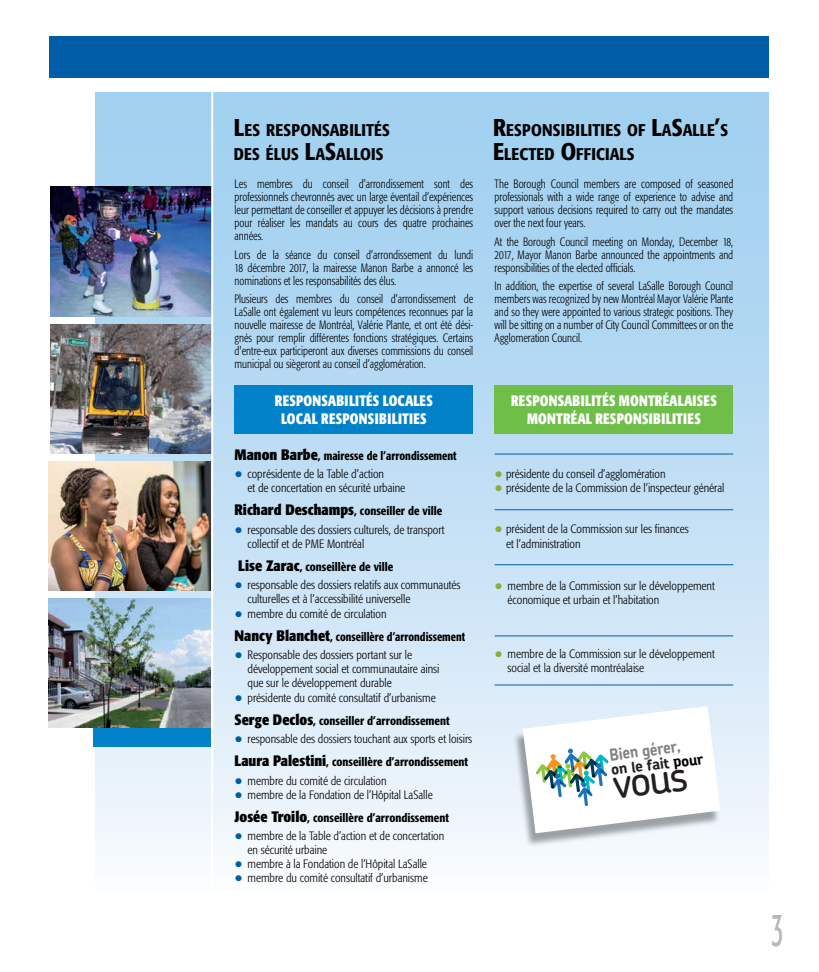
<style>
.page{position:relative;width:819px;height:972px;background:#fff}
.page>*{position:absolute;margin:0;border:0;box-sizing:border-box;transform-origin:0 0}
.t1{font:condensed 48px "Formata";color:#b6b8ba;scale:.56 1}
.t2{font:500 41.1px "Chevin";color:#231f20}
.t3{font:500 condensed 16.8px/24px "Formata";letter-spacing:.01em;color:#000}
.t4{font:700 16.5px "Chevin";color:#808285;scale:.91 1}
.t5{font:700 15.2px "Chevin";color:#231f20}
.t6{font:700 condensed 15px/18px "Formata";letter-spacing:.02em;color:#fff;text-align:center;scale:.9 1}
.t7{font:300 condensed 12px/13px "Formata";color:#000;text-align:justify;scale:.9 1}
.t8{font:300 condensed 12px/14px "Formata";color:#000}
.t9{font:500 condensed 12px/23px "Formata";color:#000}
.s1{font-size:24px}
.s2{font-weight:700;font-size:15px}
.s3{font-size:25px;color:#005da6}
.s4{font-weight:300;font-size:25px;color:#005da6}
.s5{font-weight:300}
.s6{font-weight:500}
.s7{font-size:25px;color:#84b135}
.s8{color:#000}
</style>
<div class="page">
<div style="left:49px;top:37px;width:720px;height:41px;background:#005da6"></div>
<div style="left:96px;top:93px;width:673px;height:806px;background:linear-gradient(to bottom,#97cbee,#f4f8fc)"></div>
<div style="left:94px;top:728px;width:117px;height:19px;background:#0081c8"></div>
<img style="left:50px;top:187px;width:161px;height:129px">
<img style="left:50px;top:324px;width:161px;height:130px">
<img style="left:49px;top:461px;width:162px;height:130px">
<img style="left:49px;top:598px;width:162px;height:130px">
<div style="left:235px;top:385px;width:238px;height:48px;background:#0081c8"></div>
<div style="left:495px;top:385px;width:238px;height:48px;background:#6fbe4a"></div>
<hr style="left:495px;top:454px;width:238px;height:1px;background:#005da6">
<hr style="left:495px;top:509px;width:238px;height:1px;background:#005da6">
<hr style="left:495px;top:564px;width:238px;height:1px;background:#005da6">
<hr style="left:495px;top:636px;width:238px;height:1px;background:#005da6">
<hr style="left:495px;top:685px;width:238px;height:1px;background:#005da6">
<hr style="left:211px;top:86px;width:2px;height:828px;background:#fff">
<div style="left:513px;top:710px;width:208px;height:137px;background:#000;opacity:.35"></div>
<svg style="left:523px;top:706px;width:197px;height:127px"></svg>
<h3 class="t3" style="left:234px;top:118px;width:158px"><span class="s1">L</span>ES RESPONSABILITÉS<br>DES ÉLUS <span class="s1">L</span>A<span class="s1">S</span>ALLOIS</h3>
<h3 class="t3" style="left:493px;top:118px;width:236px"><span class="s1">R</span>ESPONSIBILITIES OF <span class="s1">L</span>A<span class="s1">S</span>ALLE<span class="s1">’</span>S<br><span class="s1">E</span>LECTED <span class="s1">O</span>FFICIALS</h3>
<p class="t7" style="left:235px;top:177px;width:267px">Les membres du conseil d’arrondissement sont des professionnels chevronnés avec un large éventail d’expériences leur permettant de conseiller et appuyer les décisions à prendre pour réaliser les mandats au cours des quatre prochaines années.</p>
<p class="t7" style="left:235px;top:248px;width:267px">Lors de la séance du conseil d’arrondissement du lundi 18 décembre 2017, la mairesse Manon Barbe a annoncé les nominations et les responsabilités des élus.</p>
<p class="t7" style="left:235px;top:293px;width:267px">Plusieurs des membres du conseil d’arrondissement de LaSalle ont également vu leurs compétences reconnues par la nouvelle mairesse de Montréal, Valérie Plante, et ont été dési&shy;gnés pour remplir différentes fonctions stratégiques. Certains d'entre-eux participeront aux diverses commissions du conseil municipal ou siègeront au conseil d’agglomération.</p>
<p class="t6" style="left:275px;top:391px;width:177px">Responsabilités locales<br>Local Responsibilities</p>
<p class="t9" style="left:235px;top:444px;width:224px"><span class="s2">Manon Barbe</span>, mairesse de l’arrondissement</p>
<p class="t8" style="left:248px;top:467px;width:159px;text-indent:-13px"><span class="s3">•</span> coprésidente de la Table d’action<br>et de concertation en sécurité urbaine</p>
<p class="t9" style="left:235px;top:500px;width:209px"><span class="s2">Richard Deschamps</span>, conseiller de ville</p>
<p class="t8" style="left:248px;top:523px;width:199px;text-indent:-13px"><span class="s3">•</span> responsable des dossiers culturels, de transport collectif et de PME Montréal</p>
<p class="t9" style="left:238px;top:555px;width:157px"><span class="s2">Lise Zarac</span>, conseillère de ville</p>
<p class="t8" style="left:248px;top:578px;width:215px;text-indent:-13px"><span class="s3">•</span> responsable des dossiers relatifs aux communautés culturelles et à l’accessibilité universelle</p>
<p class="t9" style="left:235px;top:602px;width:232px"><span class="s4">•</span> <span class="s5">membre du comité de circulation<br></span><span class="s2">Nancy Blanchet</span>, conseillère d’arrondissement</p>
<p class="t8" style="left:248px;top:648px;width:193px;text-indent:-13px"><span class="s3">•</span> Responsable des dossiers portant sur le développement social et communautaire ainsi que sur le développement durable</p>
<p class="t8" style="left:235px;top:686px;width:216px;line-height:23px"><span class="s3">•</span> présidente du comité consultatif d’urbanisme<br><span class="s2">Serge Declos</span><span class="s6">, conseiller d’arrondissement</span></p>
<p class="t8" style="left:235px;top:728px;width:239px;line-height:23px"><span class="s3">•</span> responsable des dossiers touchant aux sports et loisirs<br><span class="s2">Laura Palestini</span><span class="s6">, conseillère d’arrondissement</span></p>
<p class="t8" style="left:235px;top:774px;width:153px"><span class="s3">•</span> membre du comité de circulation</p>
<p class="t8" style="left:235px;top:783px;width:216px;line-height:23px"><span class="s3">•</span> membre de la Fondation de l’Hôpital LaSalle<br><span class="s2">Josée Troilo</span><span class="s6">, conseillère d’arrondissement</span></p>
<p class="t8" style="left:248px;top:829px;width:198px;text-indent:-13px"><span class="s3">•</span> membre de la Table d’action et de concertation en sécurité urbaine</p>
<p class="t8" style="left:235px;top:857px;width:194px"><span class="s3">•</span> membre à la Fondation de l’Hôpital LaSalle</p>
<p class="t8" style="left:235px;top:871px;width:195px"><span class="s3">•</span> membre du comité consultatif d’urbanisme</p>
<p class="t7" style="left:495px;top:177px;width:267px">The Borough Council members are composed of seasoned professionals with a wide range of experience to advise and support various decisions required to carry out the mandates over the next four years.</p>
<p class="t7" style="left:495px;top:235px;width:267px">At the Borough Council meeting on Monday, December 18, 2017, Mayor Manon Barbe announced the appointments and responsibilities of the elected officials.</p>
<p class="t7" style="left:495px;top:280px;width:267px">In addition, the expertise of several LaSalle Borough Council members was recognized by new Montréal Mayor Valérie Plante and so they were appointed to various strategic positions. They will be sitting on a number of City Council Committees or on the Agglomeration Council.</p>
<p class="t6" style="left:511px;top:391px;width:230px">Responsabilités montréalaises<br>Montréal Responsibilities</p>
<p class="t8" style="left:495px;top:467px;width:172px"><span class="s7">•</span> présidente du conseil d’agglomération</p>
<p class="t8" style="left:495px;top:481px;width:231px"><span class="s7">•</span> présidente de la Commission de l’inspecteur général</p>
<p class="t8" style="left:506px;top:522px;width:184px;line-height:14.4px;text-indent:-12px"><span class="s7">•</span> président de la Commission sur les finances et l’administration</p>
<p class="t8" style="left:508px;top:578px;width:209px;line-height:14.4px;text-indent:-13px"><span class="s7">•</span> membre de la Commission sur le développement économique et urbain et l’habitation</p>
<p class="t8" style="left:508px;top:646px;width:209px;line-height:14.4px;text-indent:-13px"><span class="s7">•</span> membre de la Commission sur le développement social et la diversité montréalaise</p>
<h3 class="t4" style="left:608px;top:744px;width:80px;rotate:-7deg">Bien gérer,</h3>
<p class="t5" style="left:610px;top:760px;width:94px;rotate:-7deg">on le fait <span class="s8">pour</span></p>
<h2 class="t2" style="left:610px;top:758px;width:76px;rotate:-7deg">vous</h2>
<h1 class="t1" style="left:771px;top:901px;width:23px">3</h1>
</div>
